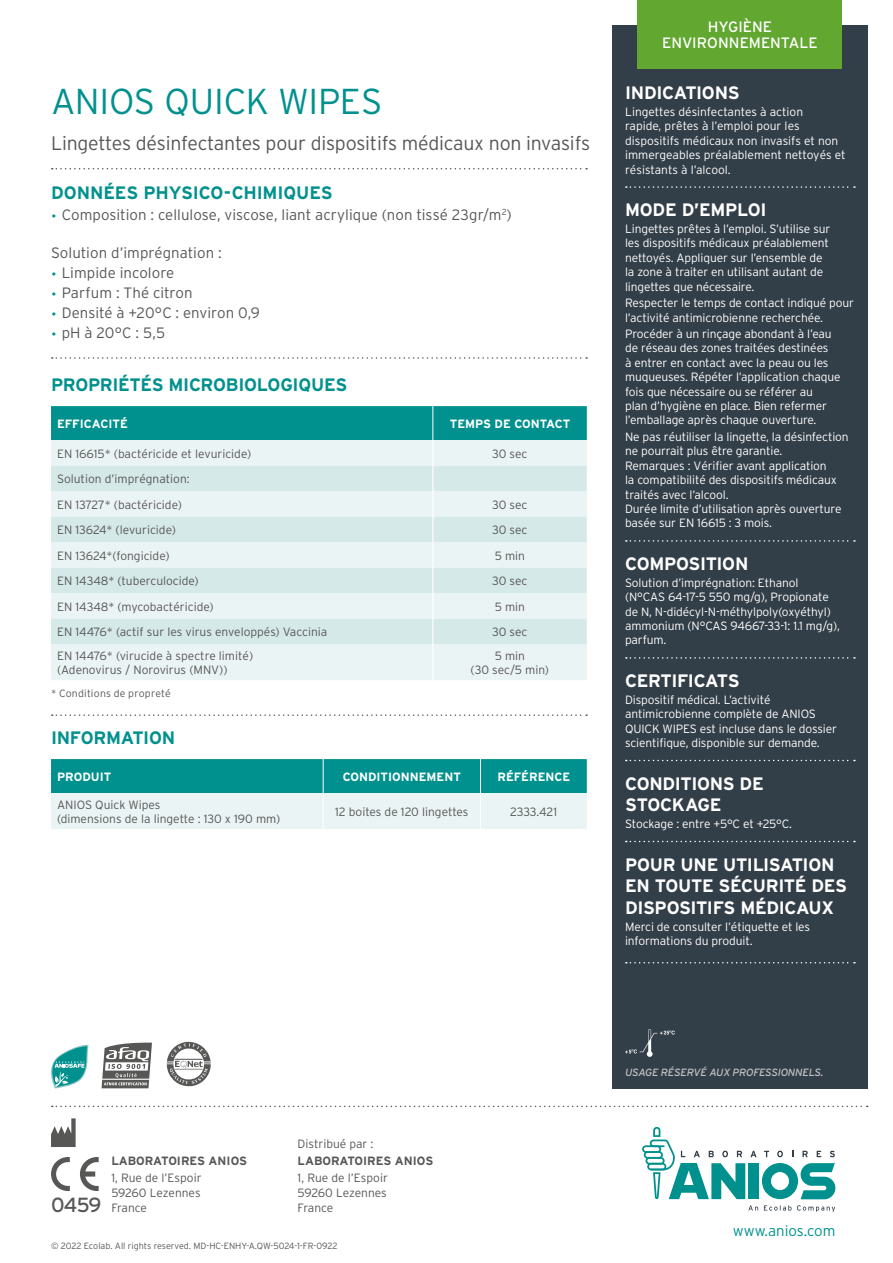
<style>
.page{position:relative;width:893px;height:1263px;background:#fff}
.page>*{position:absolute;margin:0;border:0;box-sizing:border-box;transform-origin:0 0}
.t1{font:300 36px "Interstate";letter-spacing:-.005em;color:#00918e}
.t2{font:300 19.5px "Interstate";letter-spacing:-.01em;color:#575756}
.t3{font:700 18px/21.6px "Interstate";letter-spacing:-.02em;color:#fff}
.t4{font:700 18px "Interstate";letter-spacing:-.015em;color:#00918e}
.t5{font:300 15px "Interstate";letter-spacing:.005em;color:#575756}
.t6{font:15px/16.5px "Interstate";color:#fff;text-align:center}
.t7{font:300 15px "Interstate";color:#00918e}
.t8{font:300 12px/14.4px "Interstate";letter-spacing:-.01em;color:#fff}
.t9{font:300 12px/14.4px "Interstate";color:#575756}
.t10{font:700 12px "Interstate";color:#fff}
.t11{font:700 12px "Interstate";color:#575756}
.t12{font:italic 10.5px "Interstate";letter-spacing:-.02em;color:#c1c1c6}
.t13{font:300 10.5px "Interstate";letter-spacing:.02em;color:#575756}
.t14{font:300 9px "Interstate";color:#575756}
.s1{color:#00918e}
.s2{font-weight:400;font-size:20.4px}
</style>
<div class="page">
<div style="left:612px;top:26px;width:255px;height:1063px;background:#323e48"></div>
<div style="left:638px;top:0;width:204px;height:68px;background:#61a730"></div>
<svg style="left:51px;top:759px;width:536px;height:70px;background:#79c4c3"></svg>
<svg style="left:52px;top:168px;width:535px;height:1px"></svg>
<svg style="left:52px;top:714px;width:535px;height:2px"></svg>
<svg style="left:626px;top:186px;width:229px;height:2px"></svg>
<svg style="left:626px;top:540px;width:229px;height:2px"></svg>
<svg style="left:626px;top:657px;width:229px;height:2px"></svg>
<svg style="left:626px;top:760px;width:229px;height:1px"></svg>
<svg style="left:626px;top:841px;width:229px;height:1px"></svg>
<svg style="left:626px;top:962px;width:229px;height:1px"></svg>
<svg style="left:51px;top:406px;width:536px;height:274px;background:#c5e3e3"></svg>
<svg style="left:625px;top:1029px;width:50px;height:28px"></svg>
<svg style="left:52px;top:357px;width:535px;height:2px"></svg>
<svg style="left:52px;top:1106px;width:816px;height:1px"></svg>
<svg style="left:167px;top:1041px;width:44px;height:46px"></svg>
<svg style="left:102px;top:1042px;width:50px;height:46px"></svg>
<hr style="left:102px;top:1079px;width:47px;height:1px;background:#fff">
<svg style="left:51px;top:1044px;width:37px;height:44px"></svg>
<svg style="left:80px;top:1157px;width:19px;height:34px"></svg>
<svg style="left:51px;top:1157px;width:19px;height:34px"></svg>
<svg style="left:51px;top:1118px;width:25px;height:29px"></svg>
<svg style="left:642px;top:1127px;width:193px;height:72px"></svg>
<svg style="left:748px;top:1205px;width:10px;height:5px"></svg>
<svg style="left:764px;top:1205px;width:27px;height:5px"></svg>
<svg style="left:797px;top:1205px;width:38px;height:7px"></svg>
<h1 class="t1" style="left:51px;top:81px;width:333px">ANIOS QUICK WIPES</h1>
<h2 class="t2" style="left:51px;top:132px;width:541px">Lingettes désinfectantes pour dispositifs médicaux non invasifs</h2>
<h3 class="t4" style="left:51px;top:183px;width:283px">DONNÉES PHYSICO-CHIMIQUES</h3>
<p class="t5" style="left:51px;top:206px;width:462px"><span class="s1">•</span> Composition : cellulose, viscose, liant acrylique (non tissé 23gr/m<sup>2</sup>)</p>
<p class="t5" style="left:51px;top:244px;width:172px">Solution d’imprégnation :</p>
<p class="t5" style="left:51px;top:264px;width:125px"><span class="s1">•</span> Limpide incolore</p>
<p class="t5" style="left:51px;top:284px;width:143px"><span class="s1">•</span> Parfum : Thé citron</p>
<p class="t5" style="left:51px;top:304px;width:211px"><span class="s1">•</span> Densité à +20°C : environ 0,9</p>
<p class="t5" style="left:51px;top:324px;width:116px"><span class="s1">•</span> pH à 20°C : 5,5</p>
<h3 class="t4" style="left:51px;top:374px;width:298px">PROPRIÉTÉS MICROBIOLOGIQUES</h3>
<p class="t10" style="left:57px;top:417px;width:72px">EFFICACITÉ</p>
<p class="t10" style="left:450px;top:417px;width:122px">TEMPS DE CONTACT</p>
<p class="t9" style="left:57px;top:446px;width:196px">EN 16615* (bactéricide et levuricide)</p>
<p class="t9" style="left:492px;top:446px;width:37px">30 sec</p>
<p class="t9" style="left:57px;top:466px;width:134px;line-height:25.5px">Solution d’imprégnation:<br>EN 13727* (bactéricide)</p>
<p class="t9" style="left:492px;top:497px;width:37px">30 sec</p>
<p class="t9" style="left:57px;top:523px;width:120px">EN 13624* (levuricide)</p>
<p class="t9" style="left:492px;top:523px;width:37px">30 sec</p>
<p class="t9" style="left:57px;top:548px;width:114px">EN 13624*(fongicide)</p>
<p class="t9" style="left:495px;top:548px;width:32px">5 min</p>
<p class="t9" style="left:57px;top:574px;width:143px">EN 14348* (tuberculocide)</p>
<p class="t9" style="left:492px;top:574px;width:37px">30 sec</p>
<p class="t9" style="left:57px;top:599px;width:158px">EN 14348* (mycobactéricide)</p>
<p class="t9" style="left:495px;top:599px;width:32px">5 min</p>
<p class="t9" style="left:57px;top:625px;width:272px">EN 14476* (actif sur les virus enveloppés) Vaccinia</p>
<p class="t9" style="left:492px;top:625px;width:37px">30 sec</p>
<p class="t9" style="left:57px;top:648px;width:198px">EN 14476* (virucide à spectre limité) (Adenovirus / Norovirus (MNV))</p>
<p class="t9" style="left:471px;top:648px;width:80px;text-align:center">5 min<br>(30 sec/5 min)</p>
<p class="t13" style="left:51px;top:688px;width:121px">* Conditions de propreté</p>
<h3 class="t4" style="left:51px;top:727px;width:126px">INFORMATION</h3>
<p class="t10" style="left:57px;top:770px;width:56px">PRODUIT</p>
<p class="t10" style="left:343px;top:770px;width:120px">CONDITIONNEMENT</p>
<p class="t10" style="left:497px;top:770px;width:74px">RÉFÉRENCE</p>
<p class="t9" style="left:57px;top:797px;width:225px">ANIOS Quick Wipes<br>(dimensions de la lingette : 130 x 190 mm)</p>
<p class="t9" style="left:335px;top:804px;width:135px">12 boites de 120 lingettes</p>
<p class="t9" style="left:510px;top:804px;width:48px">2333.421</p>
<p class="t6" style="left:662px;top:18px;width:157px">HYGIÈNE<br>ENVIRONNEMENTALE</p>
<h3 class="t3" style="left:625px;top:82px;width:116px">INDICATIONS</h3>
<p class="t8" style="left:625px;top:104px;width:222px">Lingettes désinfectantes à action<br>rapide, prêtes à l’emploi pour les dispositifs médicaux non invasifs et non immergeables préalablement nettoyés et résistants à l’alcool.</p>
<h3 class="t3" style="left:625px;top:199px;width:143px">MODE D’EMPLOI</h3>
<p class="t8" style="left:625px;top:221px;width:207px">Lingettes prêtes à l’emploi. S’utilise sur les dispositifs médicaux préalablement nettoyés. Appliquer sur l’ensemble de la zone à traiter en utilisant autant de lingettes que nécessaire.</p>
<p class="t8" style="left:625px;top:296px;width:230px">Respecter le temps de contact indiqué pour l’activité antimicrobienne recherchée.</p>
<p class="t8" style="left:625px;top:326px;width:217px">Procéder à un rinçage abondant à l’eau de réseau des zones traitées destinées<br>à entrer en contact avec la peau ou les muqueuses. Répéter l’application chaque fois que nécessaire ou se référer au<br>plan d’hygiène en place. Bien refermer l’emballage après chaque ouverture.</p>
<p class="t8" style="left:625px;top:429px;width:225px">Ne pas réutiliser la lingette, la désinfection ne pourrait plus être garantie.<br>Remarques : Vérifier avant application<br>la compatibilité des dispositifs médicaux traités avec l’alcool.<br>Durée limite d’utilisation après ouverture basée sur EN 16615 : 3 mois.</p>
<h3 class="t3" style="left:625px;top:553px;width:125px">COMPOSITION</h3>
<p class="t8" style="left:625px;top:575px;width:216px">Solution d’imprégnation: Ethanol (N°CAS 64-17-5 550 mg/g), Propionate de N, N-didécyl-N-méthylpoly(oxyéthyl) ammonium (N°CAS 94667-33-1: 1.1 mg/g), parfum.</p>
<h3 class="t3" style="left:625px;top:670px;width:116px">CERTIFICATS</h3>
<p class="t8" style="left:625px;top:692px;width:213px">Dispositif médical. L’activité antimicrobienne complète de ANIOS QUICK WIPES est incluse dans le dossier scientifique, disponible sur demande.</p>
<h3 class="t3" style="left:625px;top:773px;width:140px">CONDITIONS DE<br>STOCKAGE</h3>
<p class="t8" style="left:625px;top:816px;width:168px">Stockage : entre +5°C et +25°C.</p>
<h3 class="t3" style="left:625px;top:853px;width:224px">POUR UNE UTILISATION<br>EN TOUTE SÉCURITÉ DES<br>DISPOSITIFS MÉDICAUX</h3>
<p class="t8" style="left:625px;top:919px;width:186px">Merci de consulter l’étiquette et les informations du produit.</p>
<p class="t11" style="left:111px;top:1154px;width:137px">LABORATOIRES ANIOS</p>
<p class="t9" style="left:111px;top:1170px;width:92px">1, Rue de l’Espoir</p>
<p class="t9" style="left:111px;top:1185px;width:91px">59260 Lezennes</p>
<p class="t9" style="left:51px;top:1200px;width:98px"><span class="s2">0459</span> France</p>
<p class="t9" style="left:298px;top:1136px;width:77px">Distribué par :</p>
<p class="t11" style="left:298px;top:1154px;width:137px">LABORATOIRES ANIOS</p>
<p class="t9" style="left:298px;top:1170px;width:92px;line-height:15px;text-align:justify">1, Rue de l’Espoir 59260 Lezennes France</p>
<p class="t14" style="left:51px;top:1241px;width:288px">© 2022 Ecolab. All rights reserved. MD-HC-ENHY-A.QW-5024-1-FR-0922</p>
<p class="t12" style="left:625px;top:1066px;width:200px">USAGE RÉSERVÉ AUX PROFESSIONNELS.</p>
<p class="t7" style="left:733px;top:1222px;width:104px">www.anios.com</p>
</div>
